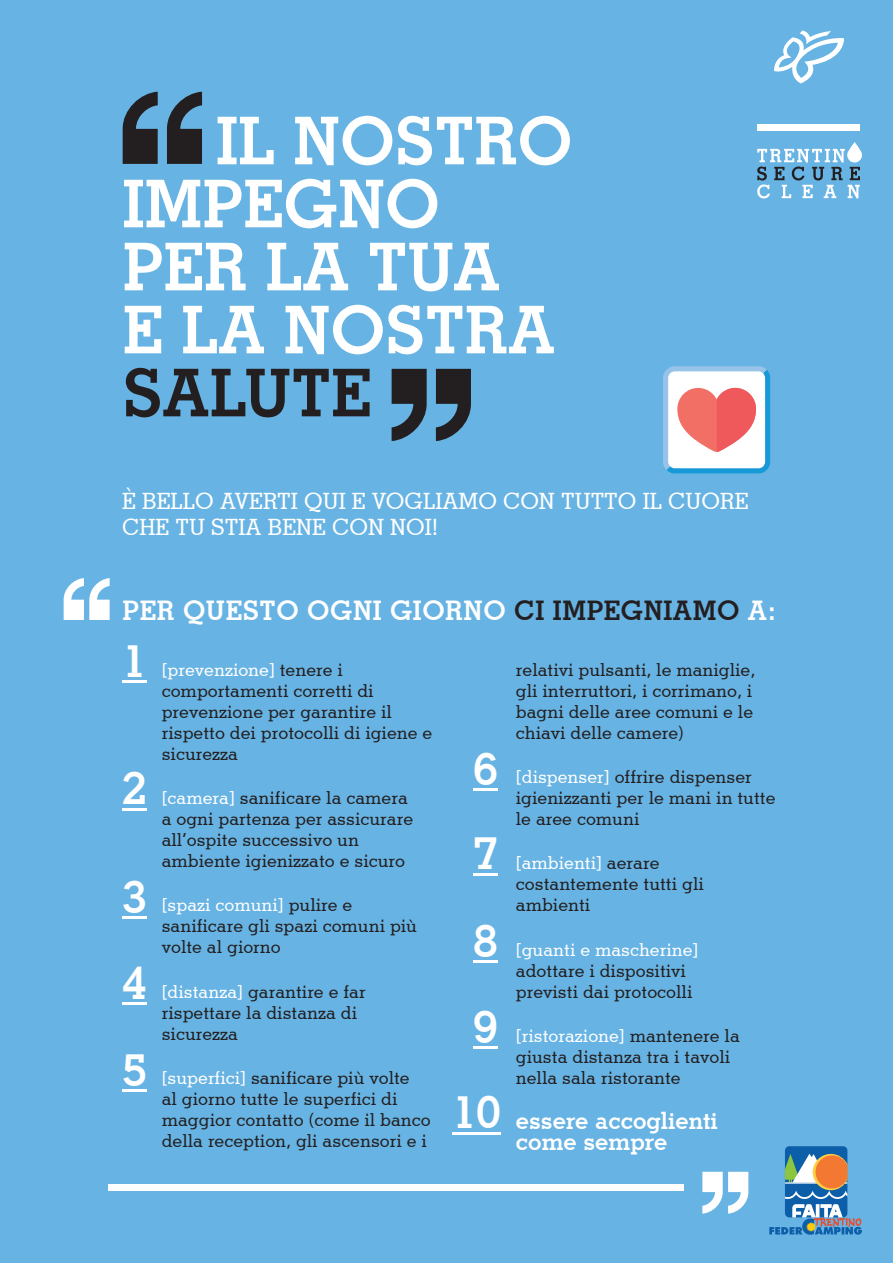
<style>
.page{position:relative;width:893px;height:1263px;background:#67b3e3}
.page>*{position:absolute;margin:0;border:0;box-sizing:border-box;transform-origin:0 0}
.t1{font:700 66px/63px "Stymie BT";color:#fff}
.t2{font:700 44.1px/85.8px "Stymie BT";color:#fff;text-align:justify}
.t3{font:700 27px "Stymie BT";letter-spacing:.02em;color:#fff}
.t4{font:700 24px/21px "Stymie BT";color:#fff}
.t5{font:500 22.5px "Stymie BT";color:#fff}
.t6{font:500 18px/21px "Stymie BT";color:#231f20}
.s1{color:#231f20}
.s2{color:#fff}
</style>
<div class="page">
<svg style="left:774px;top:30px;width:70px;height:53px"></svg>
<div style="left:757px;top:124px;width:103px;height:7px;background:#fff"></div>
<svg style="left:757px;top:142px;width:105px;height:56px"></svg>
<div style="left:785px;top:1146px;width:62px;height:71px;background:#0d5ea8;border-radius:4px"></div>
<svg style="left:769px;top:1154px;width:93px;height:81px"></svg>
<svg style="left:663px;top:366px;width:107px;height:107px"></svg>
<svg style="left:64px;top:578px;width:46px;height:42px"></svg>
<hr style="left:123px;top:680px;width:24px;height:2px;background:#fff">
<hr style="left:123px;top:808px;width:24px;height:2px;background:#fff">
<hr style="left:123px;top:917px;width:24px;height:2px;background:#fff">
<hr style="left:123px;top:1003px;width:24px;height:2px;background:#fff">
<hr style="left:123px;top:1089px;width:24px;height:2px;background:#fff">
<hr style="left:473px;top:789px;width:25px;height:2px;background:#fff">
<hr style="left:473px;top:873px;width:25px;height:2px;background:#fff">
<hr style="left:473px;top:960px;width:25px;height:2px;background:#fff">
<hr style="left:473px;top:1047px;width:25px;height:2px;background:#fff">
<hr style="left:452px;top:1132px;width:49px;height:2px;background:#fff">
<svg style="left:702px;top:1172px;width:46px;height:42px"></svg>
<div style="left:108px;top:1185px;width:576px;height:6px;background:#fff"></div>
<svg style="left:123px;top:92px;width:35px;height:72px"></svg>
<svg style="left:167px;top:92px;width:35px;height:72px"></svg>
<svg style="left:436px;top:369px;width:35px;height:72px"></svg>
<svg style="left:392px;top:369px;width:35px;height:72px"></svg>
<p class="t1" style="left:123px;top:109px;width:451px;text-indent:94px">IL NOSTRO<br>IMPEGNO<br>PER LA TUA<br>E LA NOSTRA<br><span class="s1">SALUTE</span></p>
<p class="t5" style="left:122px;top:488px;width:628px">È BELLO AVERTI QUI E VOGLIAMO CON TUTTO IL CUORE</p>
<p class="t5" style="left:122px;top:513px;width:318px">CHE TU STIA BENE CON NOI!</p>
<p class="t3" style="left:123px;top:593px;width:655px">PER QUESTO OGNI GIORNO <span class="s1">CI IMPEGNIAMO</span> A:</p>
<p class="t6" style="left:162px;top:658px;width:272px"><span class="s2">[prevenzione]</span> tenere i comportamenti corretti di prevenzione per garantire il rispetto dei protocolli di igiene e sicurezza</p>
<p class="t6" style="left:162px;top:787px;width:253px"><span class="s2">[camera]</span> sanificare la camera a ogni partenza per assicurare all’ospite successivo un ambiente igienizzato e sicuro</p>
<p class="t6" style="left:162px;top:894px;width:257px"><span class="s2">[spazi comuni]</span> pulire e sanificare gli spazi comuni più volte al giorno</p>
<p class="t6" style="left:162px;top:981px;width:205px"><span class="s2">[distanza]</span> garantire e far rispettare la distanza di sicurezza</p>
<p class="t6" style="left:162px;top:1067px;width:270px"><span class="s2">[superfici]</span> sanificare più volte<br>al giorno tutte le superfici di maggior contatto (come il banco della reception, gli ascensori e i</p>
<h2 class="t2" style="left:123px;top:618px;width:26px">1</h2>
<p class="t6" style="left:516px;top:658px;width:241px">relativi pulsanti, le maniglie, gli interruttori, i corrimano, i bagni delle aree comuni e le chiavi delle camere)</p>
<p class="t6" style="left:516px;top:766px;width:261px"><span class="s2">[dispenser]</span> offrire dispenser igienizzanti per le mani in tutte le aree comuni</p>
<p class="t6" style="left:516px;top:852px;width:189px"><span class="s2">[ambienti]</span> aerare costantemente tutti gli ambienti</p>
<p class="t6" style="left:516px;top:939px;width:184px"><span class="s2">[guanti e mascherine] </span>adottare i dispositivi previsti dai protocolli</p>
<p class="t6" style="left:516px;top:1025px;width:225px"><span class="s2">[ristorazione]</span> mantenere la giusta distanza tra i tavoli nella sala ristorante</p>
<p class="t4" style="left:516px;top:1109px;width:203px">essere accoglienti come sempre</p>
<h2 class="t2" style="left:452px;top:726px;width:50px;text-align:center">6<br>7<br>8<br>9<br>10</h2>
<h2 class="t2" style="left:123px;top:745px;width:26px">2</h2>
<h2 class="t2" style="left:123px;top:854px;width:26px;line-height:86.4px">3<br>4<br>5</h2>
</div>
